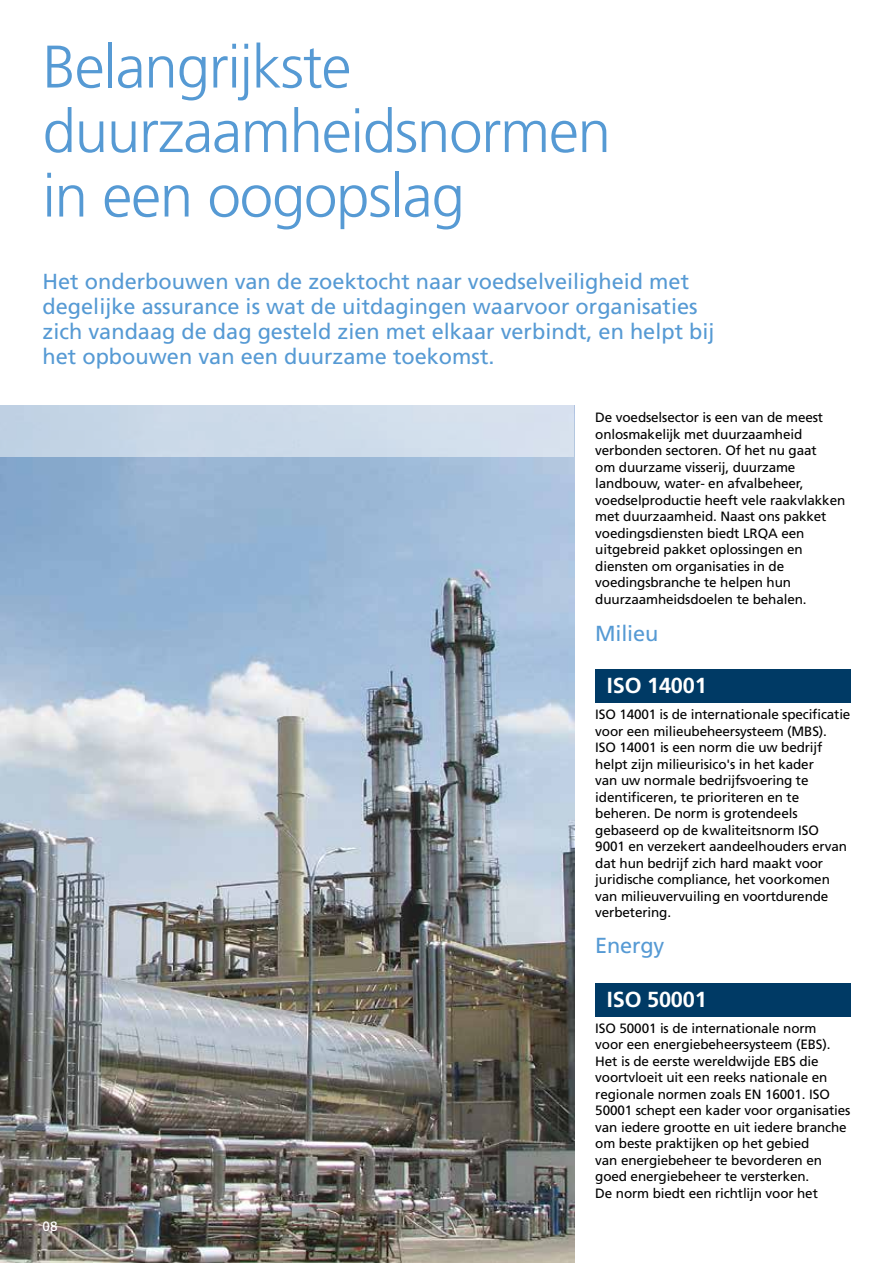
<style>
.page{position:relative;width:893px;height:1263px;background:#fff}
.page>*{position:absolute;margin:0;border:0;box-sizing:border-box;transform-origin:0 0}
.t1{font:300 60px/64.5px "Frutiger LT Pro";letter-spacing:-.02em;color:#569ad4}
.t2{font:21.75px/24.8px "Frutiger LT Pro";color:#569ad4}
.t3{font:700 21.75px "Frutiger LT Pro";letter-spacing:-.01em;color:#fff}
.t4{font:13.5px/16.5px "Frutiger LT Pro";letter-spacing:-.01em;color:#000}
.t5{font:13.5px "Frutiger LT Pro";color:#fff}
</style>
<div class="page">
<img style="left:0;top:457px;width:574px;height:806px">
<div style="left:595px;top:670px;width:255px;height:33px;background:#003a65"></div>
<div style="left:595px;top:983px;width:255px;height:33px;background:#003a65"></div>
<div style="left:0;top:406px;width:574px;height:51px;background:#cddae9"></div>
<h1 class="t1" style="left:43px;top:35px;width:570px">Belangrijkste duurzaamheidsnormen in een oogopslag</h1>
<h2 class="t2" style="left:43px;top:269px;width:674px">Het onderbouwen van de zoektocht naar voedselveiligheid met degelijke assurance is wat de uitdagingen waarvoor organisaties zich vandaag de dag gesteld zien met elkaar verbindt, en helpt bij het opbouwen van een duurzame toekomst.</h2>
<p class="t4" style="left:595px;top:409px;width:251px">De voedselsector is een van de meest onlosmakelijk met duurzaamheid verbonden sectoren. Of het nu gaat<br>om duurzame visserij, duurzame landbouw, water- en afvalbeheer, voedselproductie heeft vele raakvlakken met duurzaamheid. Naast ons pakket voedingsdiensten biedt LRQA een uitgebreid pakket oplossingen en diensten om organisaties in de voedingsbranche te helpen hun duurzaamheidsdoelen te behalen.</p>
<h2 class="t2" style="left:595px;top:621px;width:64px">Milieu</h2>
<h2 class="t3" style="left:607px;top:673px;width:101px">ISO 14001</h2>
<p class="t4" style="left:595px;top:706px;width:257px">ISO 14001 is de internationale specificatie voor een milieubeheersysteem (MBS).<br>ISO 14001 is een norm die uw bedrijf helpt zijn milieurisico's in het kader<br>van uw normale bedrijfsvoering te identificeren, te prioriteren en te beheren. De norm is grotendeels gebaseerd op de kwaliteitsnorm ISO 9001 en verzekert aandeelhouders ervan dat hun bedrijf zich hard maakt voor juridische compliance, het voorkomen van milieuvervuiling en voortdurende verbetering.</p>
<h2 class="t2" style="left:595px;top:933px;width:71px">Energy</h2>
<h2 class="t3" style="left:607px;top:986px;width:101px">ISO 50001</h2>
<p class="t5" style="left:43px;top:1218px;width:17px">08</p>
<p class="t4" style="left:595px;top:1020px;width:257px">ISO 50001 is de internationale norm<br>voor een energiebeheersysteem (EBS).<br>Het is de eerste wereldwijde EBS die voortvloeit uit een reeks nationale en regionale normen zoals EN 16001. ISO 50001 schept een kader voor organisaties van iedere grootte en uit iedere branche om beste praktijken op het gebied<br>van energiebeheer te bevorderen en goed energiebeheer te versterken.<br>De norm biedt een richtlijn voor het</p>
</div>
